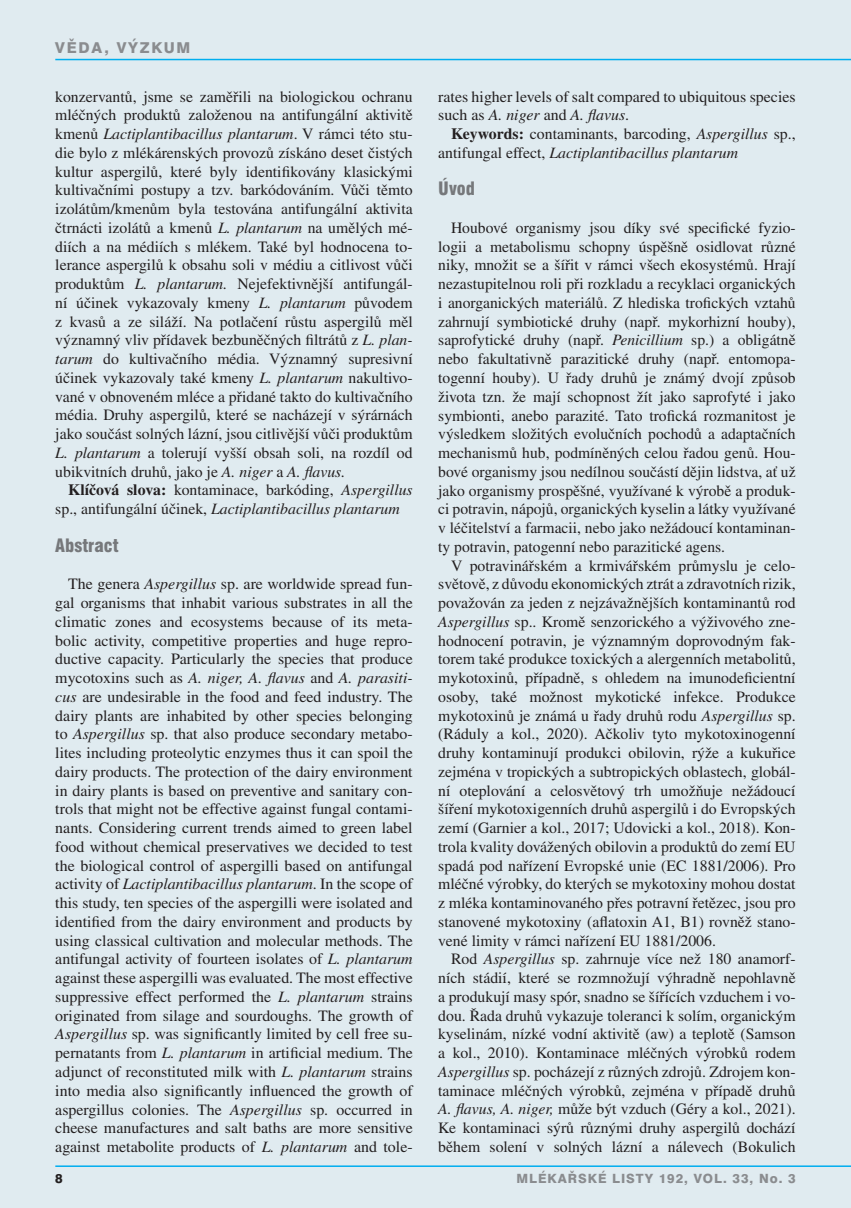
<style>
.page{position:relative;width:851px;height:1208px;background:#fff}
.page>*{position:absolute;margin:0;border:0;box-sizing:border-box;transform-origin:0 0}
.t1{font:900 condensed 18px "Swiss 721 BTCE";color:#76787b}
.t2{font:15.75px/18.8px "Times CE";color:#231f20;text-align:justify}
.t3{font:800 15px "Swiss 721 BTCE";letter-spacing:.12em;color:#8a8c8f}
.t4{font:800 12.75px "Swiss 721 BTCE";letter-spacing:.075em;color:#8a8c8f}
.t5{font:800 12.75px "Swiss 721 BTCE";color:#231f20}
.s1{font-style:italic}
.s2{font-weight:700}
</style>
<div class="page">
<div style="left:0;top:0;width:850px;height:1208px;background:#e0ebf0"></div>
<hr style="left:850px;top:0;width:1px;height:1208px;background:#e0ebf0">
<hr style="left:55px;top:59px;width:795px;height:1px;background:#00aeef">
<hr style="left:55px;top:1165px;width:795px;height:2px;background:#00aeef">
<p class="t3" style="left:55px;top:38px;width:137px">VĚDA, VÝZKUM</p>
<p class="t2" style="left:55px;top:87px;width:359px">konzervantů, jsme se zaměřili na biologickou ochranu mléčných produktů založenou na antifungální aktivitě kmenů <span class="s1">Lactiplantibacillus plantarum</span>. V rámci této stu&shy;die bylo z mlékárenských provozů získáno deset čistých kultur aspergilů, které byly identifikovány klasickými kultivačními postupy a tzv. barkódováním. Vůči těmto izolátům/kmenům byla testována antifungální aktivita čtrnácti izolátů a kmenů <span class="s1">L. plantarum</span> na umělých mé&shy;diích a na médiích s mlékem. Také byl hodnocena to&shy;lerance aspergilů k obsahu soli v médiu a citlivost vůči produktům <span class="s1">L. plantarum.</span> Nejefektivnější antifungál&shy;ní účinek vykazovaly kmeny <span class="s1">L. plantarum</span> původem z kvasů a ze siláží. Na potlačení růstu aspergilů měl významný vliv přídavek bezbuněčných filtrátů z <span class="s1">L. plan&shy;tarum</span> do kultivačního média. Významný supresivní účinek vykazovaly také kmeny <span class="s1">L. plantarum</span> nakultivo&shy;vané v obnoveném mléce a přidané takto do kultivačního média. Druhy aspergilů, které se nacházejí v sýrárnách jako součást solných lázní, jsou citlivější vůči produktům <span class="s1">L. plantarum</span> a tolerují vyšší obsah soli, na rozdíl od ubikvitních druhů, jako je <span class="s1">A. niger</span> a <span class="s1">A. flavus.</span></p>
<p class="t2" style="left:55px;top:480px;width:359px;text-indent:13px"><span class="s2">Klíčová slova:</span> kontaminace, barkóding, <span class="s1">Aspergillus </span>sp., antifungální účinek, <span class="s1">Lactiplantibacillus plantarum</span></p>
<p class="t1" style="left:55px;top:533px;width:65px">Abstract</p>
<p class="t2" style="left:55px;top:574px;width:359px;text-indent:13px">The genera <span class="s1">Aspergillus</span> sp. are worldwide spread fun&shy;gal organisms that inhabit various substrates in all the climatic zones and ecosystems because of its meta&shy;bolic activity, competitive properties and huge repro&shy;ductive capacity. Particularly the species that produce mycotoxins such as <span class="s1">A. niger, A. flavus</span> and <span class="s1">A. parasiti&shy;cus</span> are undesirable in the food and feed industry. The dairy plants are inhabited by other species belonging to <span class="s1">Aspergillus</span> sp. that also produce secondary metabo&shy;lites including proteolytic enzymes thus it can spoil the dairy products. The protection of the dairy environment in dairy plants is based on preventive and sanitary con&shy;trols that might not be effective against fungal contami&shy;nants. Considering current trends aimed to green label food without chemical preservatives we decided to test the biological control of aspergilli based on antifungal activity of <span class="s1">Lactiplantibacillus plantarum</span>. In the scope of this study, ten species of the aspergilli were isolated and identified from the dairy environment and products by using classical cultivation and molecular methods. The antifungal activity of fourteen isolates of <span class="s1">L. plantarum </span>against these aspergilli was evaluated. The most effective suppressive effect performed the <span class="s1">L. plantarum</span> strains originated from silage and sourdoughs. The growth of <span class="s1">Aspergillus</span> sp. was significantly limited by cell free su&shy;pernatants from <span class="s1">L. plantarum</span> in artificial medium. The adjunct of reconstituted milk with <span class="s1">L. plantarum</span> strains into media also significantly influenced the growth of aspergillus colonies. The <span class="s1">Aspergillus</span> sp. occurred in cheese manufactures and salt baths are more sensitive against metabolite products of <span class="s1">L. plantarum</span> and tole-</p>
<p class="t2" style="left:438px;top:87px;width:359px">rates higher levels of salt compared to ubiquitous species such as <span class="s1">A. niger</span> and <span class="s1">A. flavus</span>.</p>
<p class="t2" style="left:438px;top:124px;width:359px;text-indent:13px"><span class="s2">Keywords:</span> contaminants, barcoding, <span class="s1">Aspergillus</span> sp., antifungal effect, <span class="s1">Lactiplantibacillus plantarum</span></p>
<p class="t1" style="left:438px;top:177px;width:38px">Úvod</p>
<p class="t2" style="left:438px;top:218px;width:359px;text-indent:13px">Houbové organismy jsou díky své specifické fyzio&shy;logii a metabolismu schopny úspěšně osidlovat různé niky, množit se a šířit v rámci všech ekosystémů. Hrají nezastupitelnou roli při rozkladu a recyklaci organických i anorganických materiálů. Z hlediska trofických vztahů zahrnují symbiotické druhy (např. mykorhizní houby), saprofytické druhy (např. <span class="s1">Penicillium</span> sp.) a obligátně nebo fakultativně parazitické druhy (např. entomopa&shy;togenní houby). U řady druhů je známý dvojí způsob života tzn. že mají schopnost žít jako saprofyté i jako symbionti, anebo parazité. Tato trofická rozmanitost je výsledkem složitých evolučních pochodů a adaptačních mechanismů hub, podmíněných celou řadou genů. Hou&shy;bové organismy jsou nedílnou součástí dějin lidstva, ať už jako organismy prospěšné, využívané k výrobě a produk&shy;ci potravin, nápojů, organických kyselin a látky využívané v léčitelství a farmacii, nebo jako nežádoucí kontaminan&shy;ty potravin, patogenní nebo parazitické agens.</p>
<p class="t2" style="left:438px;top:556px;width:359px;text-indent:13px">V potravinářském a krmivářském průmyslu je celo&shy;světově, z důvodu ekonomických ztrát a zdravotních rizik, považován za jeden z nejzávažnějších kontaminantů rod <span class="s1">Aspergillus</span> sp.. Kromě senzorického a výživového zne&shy;hodnocení potravin, je významným doprovodným fak&shy;torem také produkce toxických a alergenních metabolitů, mykotoxinů, případně, s ohledem na imunodeficientní osoby, také možnost mykotické infekce. Produkce mykotoxinů je známá u řady druhů rodu <span class="s1">Aspergillus</span> sp. (Ráduly a kol., 2020). Ačkoliv tyto mykotoxinogenní druhy kontaminují produkci obilovin, rýže a kukuřice zejména v tropických a subtropických oblastech, globál&shy;ní oteplování a celosvětový trh umožňuje nežádoucí šíření mykotoxigenních druhů aspergilů i do Evropských zemí (Garnier a kol., 2017; Udovicki a kol., 2018). Kon&shy;trola kvality dovážených obilovin a produktů do zemí EU spadá pod nařízení Evropské unie (EC 1881/2006). Pro mléčné výrobky, do kterých se mykotoxiny mohou dostat z mléka kontaminovaného přes potravní řetězec, jsou pro stanovené mykotoxiny (aflatoxin A1, B1) rovněž stano&shy;vené limity v rámci nařízení EU 1881/2006.</p>
<p class="t2" style="left:438px;top:949px;width:359px;text-indent:13px">Rod <span class="s1">Aspergillus</span> sp. zahrnuje více než 180 anamorf&shy;ních stádií, které se rozmnožují výhradně nepohlavně a produkují masy spór, snadno se šířících vzduchem i vo&shy;dou. Řada druhů vykazuje toleranci k solím, organickým kyselinám, nízké vodní aktivitě (aw) a teplotě (Samson a kol., 2010). Kontaminace mléčných výrobků rodem <span class="s1">Aspergillus</span> sp. pocházejí z různých zdrojů. Zdrojem kon&shy;taminace mléčných výrobků, zejména v případě druhů <span class="s1">A. flavus, A. niger,</span> může být vzduch (Géry a kol., 2021).<br>Ke kontaminaci sýrů různými druhy aspergilů dochází během solení v solných lázní a nálevech (Bokulich</p>
<p class="t5" style="left:55px;top:1170px;width:9px">8</p>
<p class="t4" style="left:516px;top:1170px;width:280px">MLÉKAŘSKÉ LISTY 192, VOL. 33, NO. 3</p>
</div>
